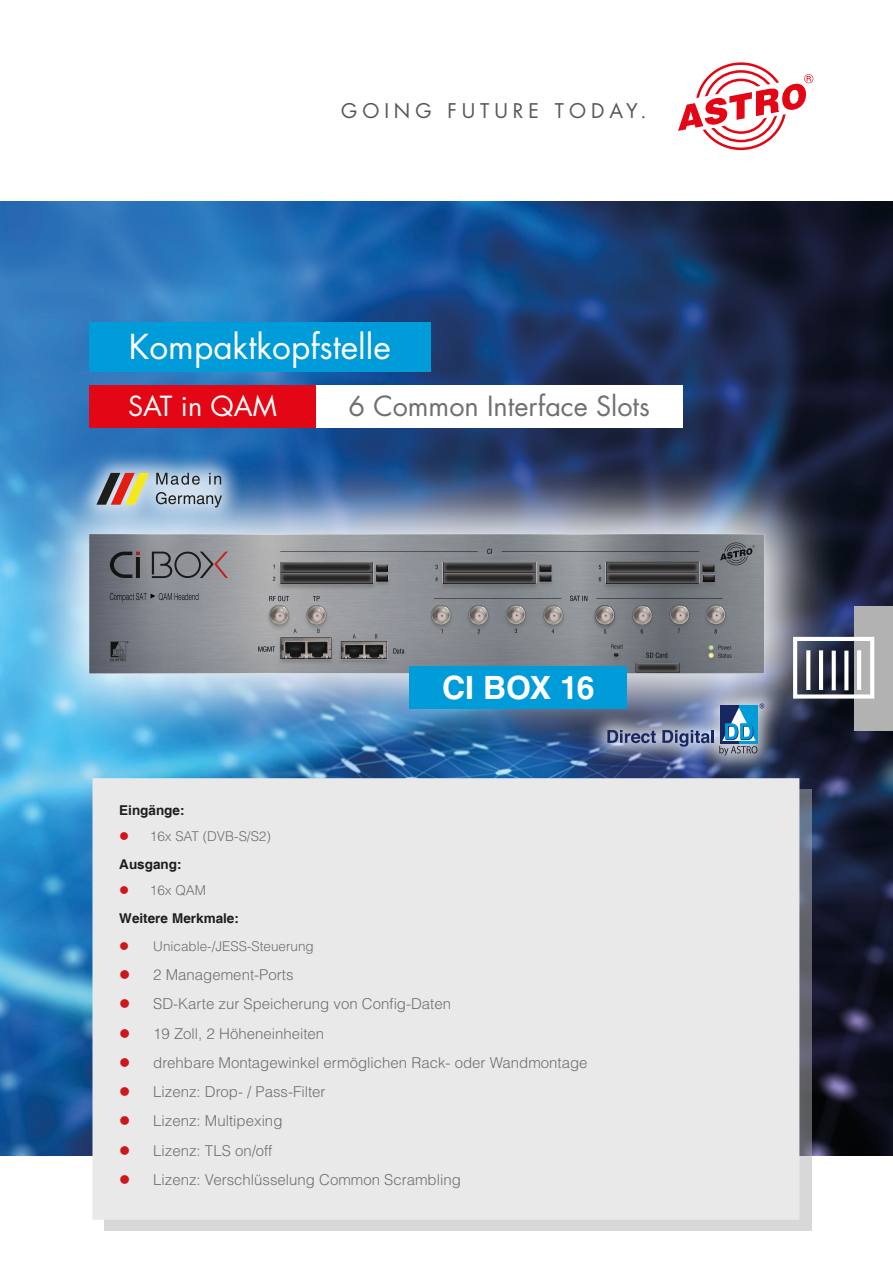
<style>
.page{position:relative;width:893px;height:1263px;background:#fff}
.page>*{position:absolute;margin:0;border:0;box-sizing:border-box;transform-origin:0 0}
.Typenbezeichnung{font:33.45px "Futura Std";color:#fff}
.Typenbezeichnung-2{font:700 32.1px "Helvetica LT Std";letter-spacing:-.015em;color:#fff}
.Typenbezeichnung-3{font:27px "Futura Std";color:#70706f}
.Typenbezeichnung-4{font:27px "Futura Std";color:#fff}
.t1{font:19.65px "Futura Std";letter-spacing:.25em;color:#575756}
.t2{font:300 15px "Helvetica LT Std";color:#70706f}
.t3{font:300 13.5px "Helvetica LT Std";color:#70706f}
.t4{font:700 13.5px "Helvetica";color:#1d1d1b}
</style>
<div class="page">
<img style="left:0;top:202px;width:893px;height:954px">
<svg style="left:678px;top:62px;width:135px;height:89px"></svg>
<div style="left:855px;top:606px;width:38px;height:124px;background:#b2b2b2"></div>
<div style="left:793px;top:637px;width:81px;height:61px;border:4px solid #fff"></div>
<svg style="left:844px;top:651px;width:4px;height:39px"></svg>
<hr style="left:857px;top:650px;width:4px;height:40px;background:#fff">
<img style="left:13px;top:457px;width:828px;height:294px">
<img style="left:42px;top:505px;width:766px;height:183px">
<div style="left:315px;top:385px;width:368px;height:42px;background:#fff"></div>
<svg style="left:104px;top:789px;width:707px;height:442px;background:#b5b6ba"></svg>
<div style="left:92px;top:778px;width:707px;height:442px;background:#e9e9e9"></div>
<div style="left:410px;top:666px;width:217px;height:43px;background:#009bd9"></div>
<div style="left:89px;top:385px;width:227px;height:42px;background:#e30614"></div>
<div style="left:89px;top:323px;width:342px;height:49px;background:#009bd9"></div>
<div style="left:75px;top:450px;width:169px;height:79px;background:#fff;opacity:.75"></div>
<svg style="left:96px;top:473px;width:53px;height:32px;background:#ad9377"></svg>
<svg style="left:156px;top:473px;width:44px;height:12px"></svg>
<svg style="left:209px;top:473px;width:12px;height:11px"></svg>
<svg style="left:156px;top:492px;width:66px;height:15px"></svg>
<div style="left:585px;top:682px;width:201px;height:95px;background:#fff;opacity:.75"></div>
<svg style="left:607px;top:730px;width:49px;height:13px"></svg>
<svg style="left:662px;top:703px;width:102px;height:53px;background:#718db1"></svg>
<p class="t1" style="left:341px;top:98px;width:307px">GOING FUTURE TODAY.</p>
<p class="Typenbezeichnung" style="left:129px;top:325px;width:263px">Kompaktkopfstelle</p>
<p class="Typenbezeichnung-4" style="left:128px;top:389px;width:150px">SAT in QAM</p>
<p class="Typenbezeichnung-3" style="left:348px;top:389px;width:303px">6 Common Interface Slots</p>
<p class="Typenbezeichnung-2" style="left:442px;top:668px;width:154px">CI BOX 16</p>
<p class="t4" style="left:119px;top:802px;width:67px">Eingänge:</p>
<p class="t3" style="left:150px;top:828px;width:123px">16x SAT (DVB-S/S2)</p>
<p class="t4" style="left:119px;top:856px;width:64px">Ausgang:</p>
<p class="t3" style="left:150px;top:882px;width:58px">16x QAM</p>
<p class="t4" style="left:119px;top:910px;width:121px">Weitere Merkmale:</p>
<p class="t3" style="left:153px;top:938px;width:162px">Unicable-/JESS-Steuerung</p>
<p class="t2" style="left:153px;top:965px;width:142px">2 Management-Ports</p>
<p class="t2" style="left:153px;top:995px;width:299px">SD-Karte zur Speicherung von Config-Daten</p>
<p class="t2" style="left:153px;top:1024px;width:172px">19 Zoll, 2 Höheneinheiten</p>
<p class="t2" style="left:153px;top:1053px;width:436px">drehbare Montagewinkel ermöglichen Rack- oder Wandmontage</p>
<p class="t2" style="left:153px;top:1082px;width:174px">Lizenz: Drop- / Pass-Filter</p>
<p class="t2" style="left:153px;top:1112px;width:131px">Lizenz: Multipexing</p>
<p class="t2" style="left:153px;top:1141px;width:120px">Lizenz: TLS on/off</p>
<p class="t2" style="left:153px;top:1170px;width:309px">Lizenz: Verschlüsselung Common Scrambling</p>
</div>
